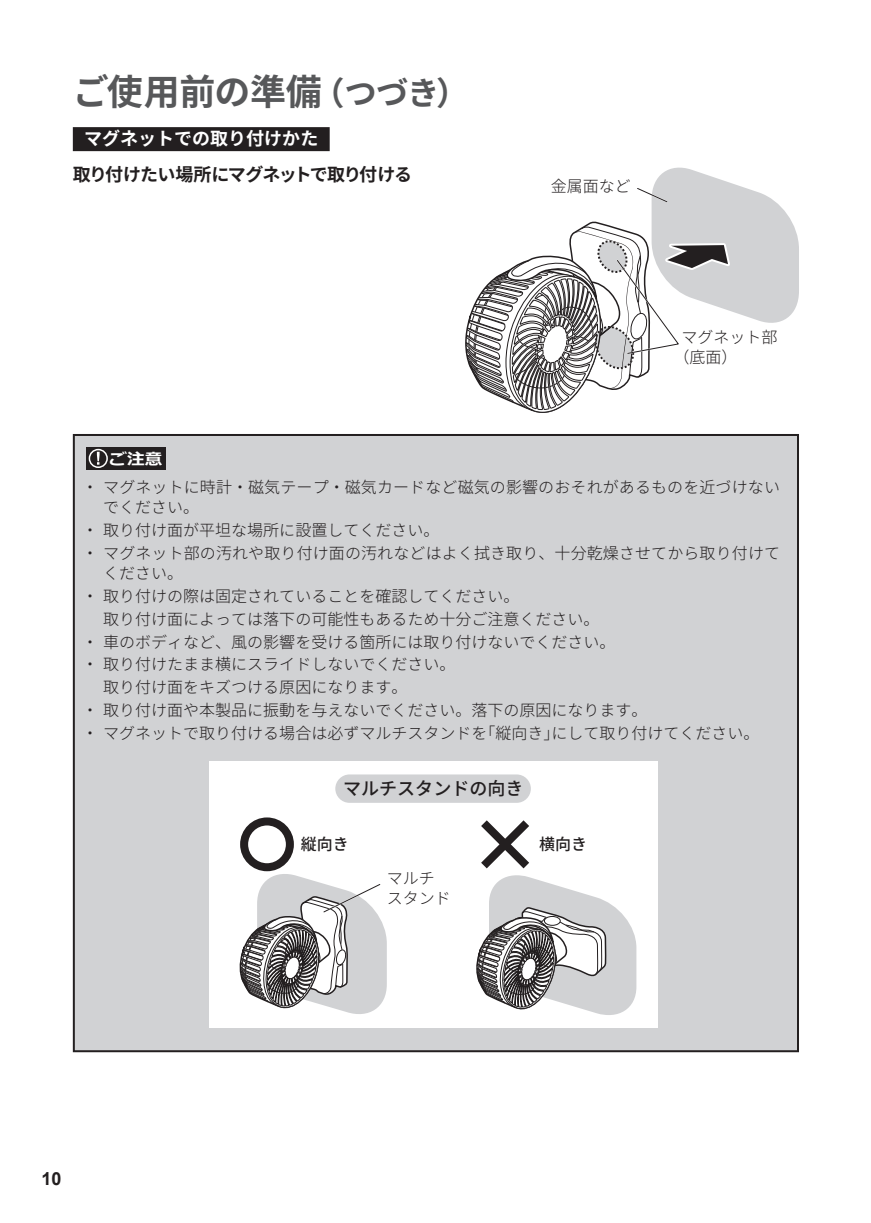
<style>
.page{position:relative;width:871px;height:1223px;background:#fff}
.page>*{position:absolute;margin:0;border:0;box-sizing:border-box;transform-origin:0 0}
.t1{font:700 36px "Noto Sans CJ Kjp";letter-spacing:-.015em;color:#57585a}
.t2{font:700 18px "Noto Sans CJ Kjp";letter-spacing:-.07em;color:#231f20}
.t3{font:700 18px "Noto Sans CJ Kjp";color:#fff}
.t4{font:500 18px "Noto Sans CJ Kjp";color:#231f20}
.t5{font:700 18px "Arial";color:#231f20}
.t6{font:300 16px/20px "Noto Sans CJ Kjp";color:#231f20}
.t7{font:500 16px "Noto Sans CJ Kjp";color:#231f20}
.t8{font:700 16px "Meiryo";color:#fff;scale:1.1 1}
.s1{font-size:32.4px}
</style>
<div class="page">
<div style="left:73px;top:127px;width:256px;height:24px;background:#231f20"></div>
<div style="left:74px;top:435px;width:723px;height:616px;background:#d1d2d4"></div>
<div style="left:86px;top:447px;width:80px;height:23px;background:#231f20"></div>
<div style="left:89px;top:449px;width:19px;height:19px;border:2px solid #fff;border-radius:50%"></div>
<svg style="left:97px;top:452px;width:3px;height:12px"></svg>
<div style="left:209px;top:761px;width:448px;height:266px;background:#fff"></div>
<svg style="left:476px;top:820px;width:160px;height:195px"></svg>
<div style="left:335px;top:774px;width:195px;height:28px;background:#d1d2d4;border-radius:14px"></div>
<svg style="left:239px;top:802px;width:148px;height:212px"></svg>
<svg style="left:465px;top:168px;width:333px;height:245px"></svg>
<h1 class="t1" style="left:73px;top:71px;width:397px">ご使用前の準備<span class="s1">（つづき）</span></h1>
<p class="t3" style="left:84px;top:129px;width:235px">マグネットでの取り付けかた</p>
<p class="t2" style="left:73px;top:164px;width:341px">取り付けたい場所にマグネットで取り付ける</p>
<p class="t6" style="left:551px;top:176px;width:81px">金属面など</p>
<p class="t6" style="left:673px;top:327px;width:105px;text-indent:8px">マグネット部（底面）</p>
<p class="t8" style="left:110px;top:447px;width:50px">ご注意</p>
<p class="t6" style="left:103px;top:478px;width:678px;text-indent:-21px">・ マグネットに時計・磁気テープ・磁気カードなど磁気の影響のおそれがあるものを近づけないでください。</p>
<p class="t6" style="left:82px;top:519px;width:699px;line-height:22.8px">・ 取り付け面が平坦な場所に設置してください。<br>・ マグネット部の汚れや取り付け面の汚れなどはよく拭き取り、十分乾燥させてから取り付けて</p>
<p class="t6" style="left:103px;top:563px;width:81px">ください。</p>
<p class="t6" style="left:82px;top:586px;width:439px">・ 取り付けの際は固定されていることを確認してください。</p>
<p class="t6" style="left:103px;top:609px;width:497px">取り付け面によっては落下の可能性もあるため十分ご注意ください。</p>
<p class="t6" style="left:82px;top:632px;width:535px">・ 車のボディなど、風の影響を受ける箇所には取り付けないでください。</p>
<p class="t6" style="left:82px;top:655px;width:375px">・ 取り付けたまま横にスライドしないでください。</p>
<p class="t6" style="left:103px;top:677px;width:305px">取り付け面をキズつける原因になります。</p>
<p class="t6" style="left:82px;top:700px;width:567px">・ 取り付け面や本製品に振動を与えないでください。落下の原因になります。</p>
<p class="t6" style="left:82px;top:723px;width:679px">・ マグネットで取り付ける場合は必ずマルチスタンドを「縦向き」にして取り付けてください。</p>
<p class="t4" style="left:343px;top:778px;width:182px">マルチスタンドの向き</p>
<p class="t7" style="left:301px;top:835px;width:49px">縦向き</p>
<p class="t7" style="left:539px;top:835px;width:49px">横向き</p>
<p class="t6" style="left:387px;top:868px;width:65px">マルチスタンド</p>
<p class="t5" style="left:41px;top:1166px;width:22px">10</p>
</div>
